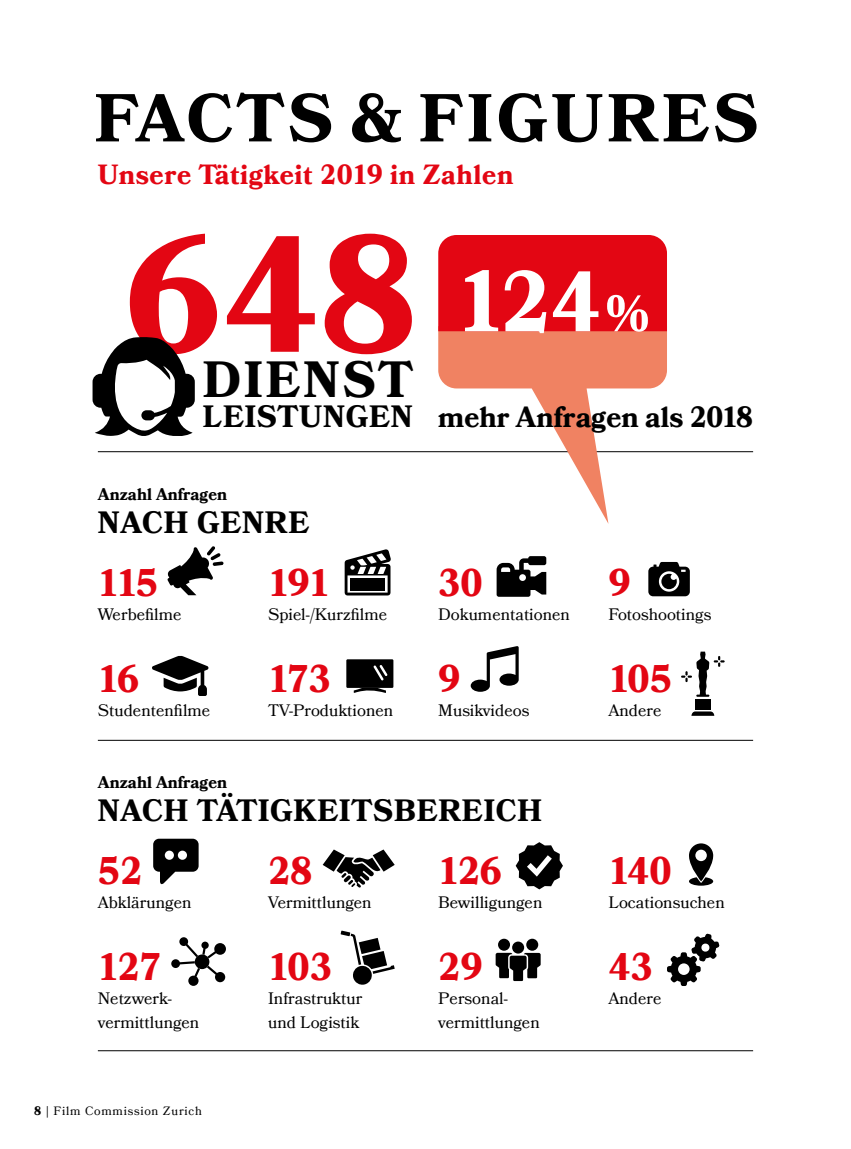
<style>
.page{position:relative;width:851px;height:1149px;background:#fff}
.page>*{position:absolute;margin:0;border:0;box-sizing:border-box;transform-origin:0 0}
.t1{font:700 165px "Bookmania";color:#e30613}
.t2{font:700 85.5px "Bookmania";color:#fff}
.t3{font:700 67.5px "Bookmania";letter-spacing:.06em;color:#000}
.t4{font:700 49.5px "Bookmania";letter-spacing:.065em;color:#000}
.t5{font:700 37.5px "Bookmania";letter-spacing:-.02em;color:#e30613}
.t6{font:700 30px "Bookmania";letter-spacing:.03em;color:#000}
.t7{font:700 28.5px "Bookmania";color:#000}
.t8{font:700 27px "Bookmania";letter-spacing:.02em;color:#e30613}
.t9{font:16.5px/24px "Bookmania";color:#000}
.t10{font:700 16.5px "Bookmania";color:#000}
.t11{font:12px "Bookmania";letter-spacing:.06em;color:#000}
.s1{font-size:51.3px}
.s2{font-weight:700}
</style>
<div class="page">
<hr style="left:98px;top:451px;width:655px;height:1px;background:#000">
<hr style="left:98px;top:739px;width:655px;height:1px;background:#000">
<hr style="left:98px;top:1049px;width:655px;height:1px;background:#000">
<svg style="left:92px;top:337px;width:103px;height:99px"></svg>
<svg style="left:438px;top:331px;width:229px;height:192px"></svg>
<div style="left:438px;top:235px;width:229px;height:96px;background:#e30613"></div>
<svg style="left:344px;top:549px;width:47px;height:46px"></svg>
<div style="left:350px;top:577px;width:35px;height:13px;background:#000"></div>
<svg style="left:167px;top:546px;width:56px;height:49px"></svg>
<svg style="left:496px;top:556px;width:50px;height:40px"></svg>
<svg style="left:648px;top:561px;width:41px;height:35px"></svg>
<svg style="left:346px;top:659px;width:47px;height:33px;background:#212121"></svg>
<svg style="left:689px;top:843px;width:24px;height:42px"></svg>
<svg style="left:322px;top:849px;width:72px;height:38px"></svg>
<svg style="left:515px;top:842px;width:48px;height:47px"></svg>
<svg style="left:171px;top:937px;width:55px;height:48px"></svg>
<svg style="left:340px;top:930px;width:54px;height:55px"></svg>
<svg style="left:667px;top:933px;width:52px;height:52px"></svg>
<svg style="left:495px;top:938px;width:45px;height:42px"></svg>
<svg style="left:153px;top:838px;width:45px;height:46px"></svg>
<div style="left:695px;top:698px;width:15px;height:11px;background:#000"></div>
<svg style="left:691px;top:711px;width:23px;height:4px"></svg>
<svg style="left:681px;top:651px;width:43px;height:45px"></svg>
<svg style="left:470px;top:646px;width:48px;height:45px"></svg>
<svg style="left:152px;top:655px;width:56px;height:40px"></svg>
<h3 class="t3" style="left:95px;top:79px;width:665px">FACTS &amp; FIGURES</h3>
<h3 class="t8" style="left:98px;top:158px;width:417px">Unsere Tätigkeit 2019 in Zahlen</h3>
<h1 class="t1" style="left:125px;top:198px;width:294px">648</h1>
<h3 class="t4" style="left:203px;top:351px;width:211px">DIENST</h3>
<h3 class="t6" style="left:203px;top:399px;width:211px">LEISTUNGEN</h3>
<p class="t10" style="left:98px;top:484px;width:131px">Anzahl Anfragen</p>
<h3 class="t6" style="left:98px;top:505px;width:213px">NACH GENRE</h3>
<h3 class="t5" style="left:98px;top:561px;width:62px">115</h3>
<p class="t9" style="left:98px;top:602px;width:85px">Werbefilme</p>
<h3 class="t5" style="left:98px;top:657px;width:43px">16</h3>
<p class="t9" style="left:98px;top:698px;width:114px">Studentenfilme</p>
<h3 class="t5" style="left:268px;top:561px;width:64px">191</h3>
<p class="t9" style="left:268px;top:602px;width:121px">Spiel-/Kurzfilme</p>
<h3 class="t5" style="left:268px;top:657px;width:64px">173</h3>
<p class="t9" style="left:268px;top:698px;width:127px">TV-Produktionen</p>
<h2 class="t2" style="left:456px;top:251px;width:194px">124<span class="s1">%</span></h2>
<h3 class="t7" style="left:438px;top:400px;width:316px">mehr Anfragen als 2018</h3>
<h3 class="t5" style="left:438px;top:561px;width:46px">30</h3>
<p class="t9" style="left:438px;top:602px;width:133px">Dokumentationen</p>
<h3 class="t5" style="left:438px;top:657px;width:24px">9</h3>
<p class="t9" style="left:438px;top:698px;width:93px">Musikvideos</p>
<h3 class="t5" style="left:608px;top:561px;width:24px">9</h3>
<p class="t9" style="left:608px;top:602px;width:105px">Fotoshootings</p>
<h3 class="t5" style="left:608px;top:657px;width:65px">105</h3>
<p class="t9" style="left:608px;top:698px;width:55px">Andere</p>
<p class="t10" style="left:98px;top:772px;width:131px">Anzahl Anfragen</p>
<h3 class="t6" style="left:98px;top:793px;width:445px">NACH TÄTIGKEITSBEREICH</h3>
<h3 class="t5" style="left:98px;top:849px;width:46px">52</h3>
<p class="t9" style="left:98px;top:890px;width:95px">Abklärungen</p>
<h3 class="t5" style="left:98px;top:945px;width:65px">127</h3>
<p class="t9" style="left:98px;top:986px;width:103px">Netzwerk&shy;vermittlungen</p>
<p class="t11" style="left:34px;top:1103px;width:169px"><span class="s2">8 |</span> Film Commission Zurich</p>
<h3 class="t5" style="left:268px;top:849px;width:46px">28</h3>
<p class="t9" style="left:268px;top:890px;width:105px">Vermittlungen</p>
<h3 class="t5" style="left:268px;top:945px;width:65px">103</h3>
<p class="t9" style="left:268px;top:986px;width:96px">Infrastruktur und Logistik</p>
<h3 class="t5" style="left:438px;top:849px;width:65px">126</h3>
<p class="t9" style="left:438px;top:890px;width:106px">Bewilligungen</p>
<h3 class="t5" style="left:438px;top:945px;width:46px">29</h3>
<p class="t9" style="left:438px;top:986px;width:103px">Personal&shy;vermittlungen</p>
<h3 class="t5" style="left:608px;top:849px;width:64px">140</h3>
<p class="t9" style="left:608px;top:890px;width:118px">Locationsuchen</p>
<h3 class="t5" style="left:608px;top:945px;width:46px">43</h3>
<p class="t9" style="left:608px;top:986px;width:55px">Andere</p>
</div>
